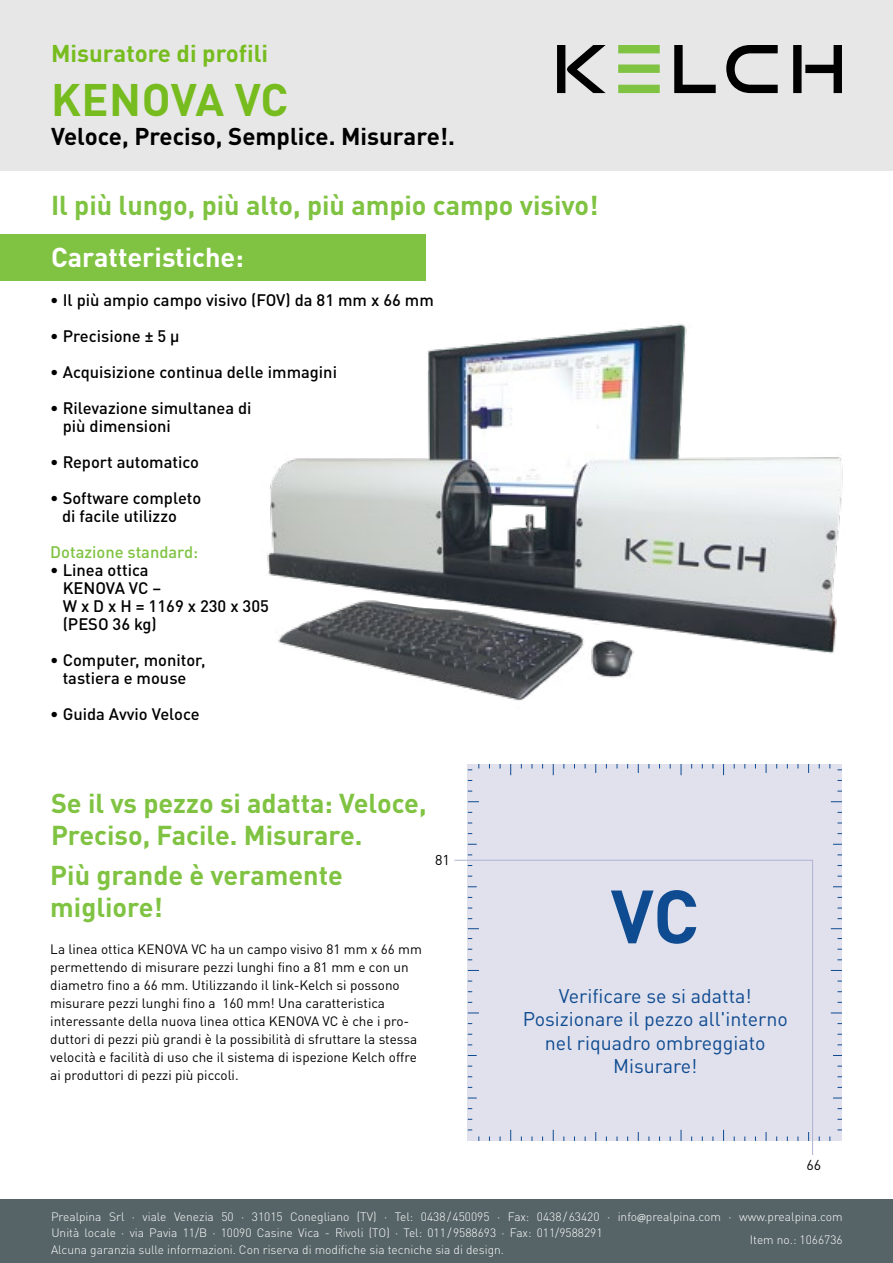
<style>
.page{position:relative;width:893px;height:1263px;background:#fff}
.page>*{position:absolute;margin:0;border:0;box-sizing:border-box;transform-origin:0 0}
.t1{font:700 74.1px "DINOT";color:#0f4b91}
.t2{font:700 45px "DINOT";letter-spacing:.005em;color:#77bc1f}
.t3{font:700 27px/32.4px "DINOT";color:#80c342}
.t4{font:700 27px "DINOT";color:#fff}
.t5{font:700 24px "DINOT";color:#000}
.t6{font:700 24px "DINOT";color:#77bc1f}
.t7{font:19.65px/23.5px "DINOT";color:#0f4b91;text-align:center}
.t8{font:500 16.5px/18px "DINOT";color:#000}
.t9{font:500 16.5px "DINOT";color:#80c342}
.t10{font:14.1px "DINOT";color:#000}
.t11{font:13.5px/18px "DINOT";color:#000}
.t12{font:300 12px "DINOT";color:#fff}
.s1{font-family:"Myriad Pro";font-weight:400}
</style>
<div class="page">
<div style="left:0;top:1199px;width:893px;height:64px;background:#566467"></div>
<div style="left:0;top:0;width:893px;height:171px;background:#e7e7e8"></div>
<svg style="left:557px;top:45px;width:49px;height:48px"></svg>
<svg style="left:674px;top:45px;width:42px;height:48px"></svg>
<svg style="left:726px;top:45px;width:52px;height:48px"></svg>
<svg style="left:793px;top:45px;width:49px;height:48px"></svg>
<svg style="left:618px;top:45px;width:42px;height:48px"></svg>
<div style="left:0;top:234px;width:425px;height:46px;background:#80c342"></div>
<img style="left:267px;top:323px;width:576px;height:331px">
<img style="left:267px;top:580px;width:329px;height:121px">
<img style="left:567px;top:635px;width:69px;height:66px">
<div style="left:468px;top:764px;width:374px;height:376px;background:#e0e1ed"></div>
<hr style="left:812px;top:860px;width:1px;height:295px;background:#aeb4d2">
<hr style="left:454px;top:860px;width:359px;height:1px;background:#aeb4d2">
<h3 class="t6" style="left:51px;top:38px;width:219px">Misuratore di profili</h3>
<h2 class="t2" style="left:51px;top:71px;width:239px">KENOVA VC</h2>
<h3 class="t5" style="left:51px;top:121px;width:405px">Veloce, Preciso, Semplice. Misurare!.</h3>
<h3 class="t3" style="left:51px;top:189px;width:549px">Il più lungo, più alto, più ampio campo visivo!</h3>
<h3 class="t4" style="left:51px;top:240px;width:194px">Caratteristiche:</h3>
<p class="t8" style="left:50px;top:291px;width:385px">• Il più ampio campo visivo (FOV) da 81 mm x 66 mm</p>
<p class="t8" style="left:50px;top:327px;width:131px">• Precisione ± 5 μ</p>
<p class="t8" style="left:50px;top:363px;width:288px">• Acquisizione continua delle immagini</p>
<p class="t8" style="left:63px;top:399px;width:190px;text-indent:-12px">• Rilevazione simultanea di più dimensioni</p>
<p class="t8" style="left:50px;top:453px;width:150px">• Report automatico</p>
<p class="t8" style="left:62px;top:489px;width:141px;text-indent:-12px">• Software completo di facile utilizzo</p>
<p class="t9" style="left:50px;top:542px;width:149px">Dotazione standard:</p>
<p class="t8" style="left:63px;top:561px;width:208px;text-indent:-12px">• Linea ottica<br>KENOVA VC –<br>W x D x H = 1169 x 230 x 305 (PESO 36 kg)</p>
<p class="t8" style="left:50px;top:651px;width:157px;text-align:center">• Computer, monitor, tastiera e mouse</p>
<p class="t8" style="left:50px;top:705px;width:151px">• Guida Avvio Veloce</p>
<h3 class="t3" style="left:51px;top:786px;width:377px">Se il vs pezzo si adatta: Veloce,<br>Preciso, Facile. Misurare.</h3>
<h3 class="t3" style="left:50px;top:858px;width:294px">Più grande è veramente migliore!</h3>
<p class="t11" style="left:50px;top:940px;width:373px">La linea ottica KENOVA VC ha un campo visivo 81 mm x 66 mm permettendo di misurare pezzi lunghi fino a 81 mm e con un diametro fino a 66 mm. Utilizzando il link-Kelch si possono misurare pezzi lunghi fino a 160 mm! Una caratteristica interessante della nuova linea ottica KENOVA VC è che i pro&shy;duttori di pezzi più grandi è la possibilità di sfruttare la stessa velocità e facilità di uso che il sistema di ispezione Kelch offre ai produttori di pezzi più piccoli.</p>
<p class="t10" style="left:435px;top:851px;width:16px">81</p>
<h1 class="t1" style="left:611px;top:868px;width:90px">VC</h1>
<h3 class="t7" style="left:523px;top:983px;width:267px">Verificare se si adatta!<br>Posizionare il pezzo all'interno nel riquadro ombreggiato<br>Misurare!</h3>
<p class="t10" style="left:806px;top:1155px;width:16px">66</p>
<p class="t12" style="left:51px;top:1209px;width:793px">Prealpina Srl · viale Venezia 50 · 31015 Conegliano (TV) · Tel: 0438/450095 · Fax: 0438/63420 · info<span class="s1">@</span>prealpina.com · www.prealpina.com</p>
<p class="t12" style="left:51px;top:1242px;width:454px">Alcuna garanzia sulle informazioni. Con riserva di modifiche sia tecniche sia di design.</p>
<p class="t12" style="left:51px;top:1225px;width:553px">Unità locale · via Pavia 11/B · 10090 Casine Vica - Rivoli (TO) · Tel: 011/9588693 · Fax: 011/9588291</p>
<p class="t12" style="left:750px;top:1232px;width:94px">Item no.: 1066736</p>
</div>
